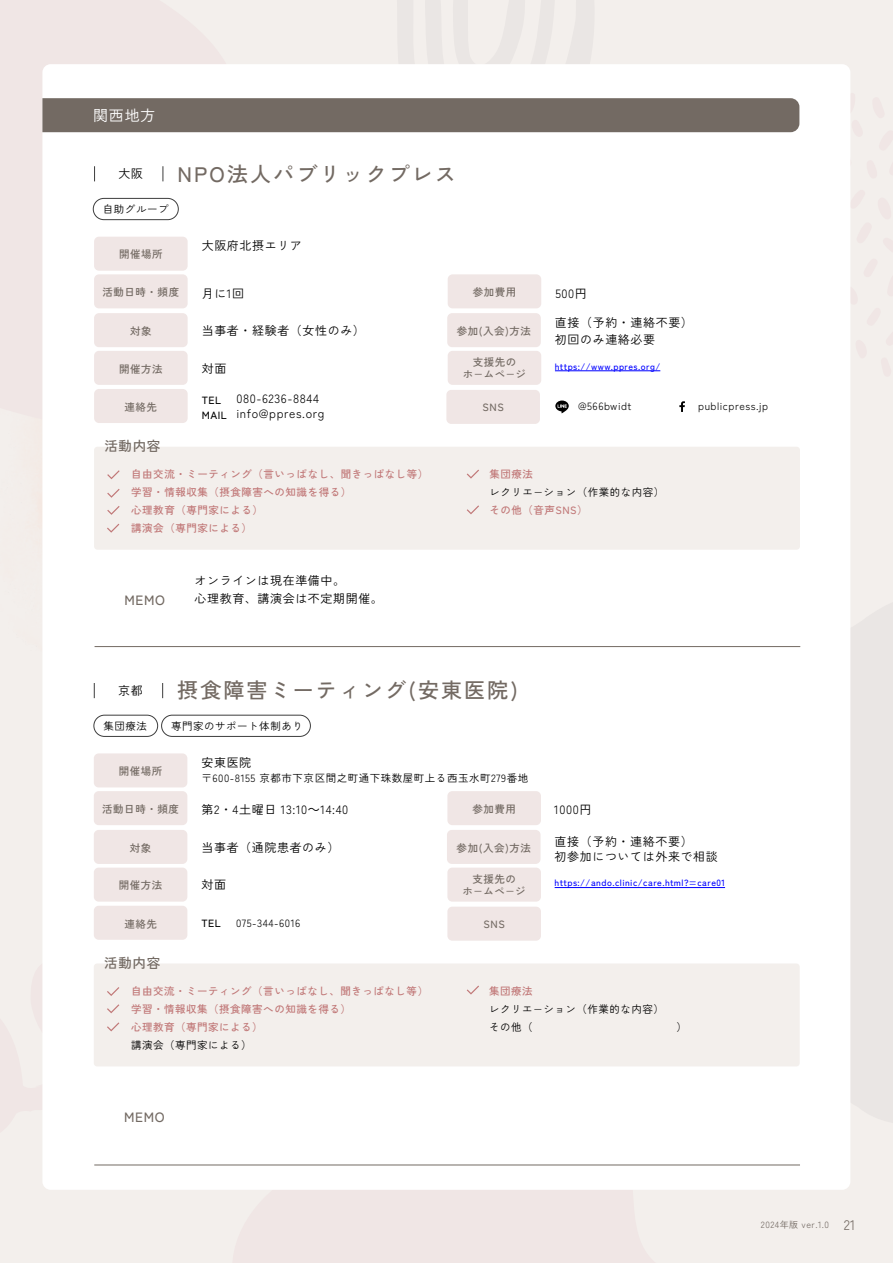
<style>
.page{position:relative;width:893px;height:1263px;background:#f3efec}
.page>*{position:absolute;margin:0;border:0;box-sizing:border-box;transform-origin:0 0}
.t1{font:500 21px "Zen Kaku Gothic New";letter-spacing:.1em;color:#736a63}
.t2{font:15px "Zen Kaku Gothic New";color:#fff}
.t3{font:500 13.5px "Zen Kaku Gothic New";letter-spacing:.05em;color:#736a63}
.t4{font:12px/15px "Zen Kaku Gothic New";letter-spacing:.05em;color:#000}
.t5{font:500 10.5px/18px "Zen Kaku Gothic New";letter-spacing:.05em;color:#c17878}
.t6{font:10.5px "Zen Kaku Gothic New";letter-spacing:.05em;color:#000}
.t7{font:500 10.5px/12px "Zen Kaku Gothic New";letter-spacing:.05em;color:#736a63;text-align:center}
.t8{font:500 10.5px/15px "Zen Kaku Gothic New";letter-spacing:.05em;color:#000}
.t9{font:500 9px "Zen Kaku Gothic New";letter-spacing:.05em;color:#00f}
.t10{font:9px "Zen Kaku Gothic New";letter-spacing:.05em;color:#736a63}
.s1{font-family:"Koz Go Pr 6 N"}
.s2{font-size:13.8px}
</style>
<div class="page">
<div style="left:42px;top:64px;width:808px;height:1126px;background:#fff;border-radius:8px"></div>
<hr style="left:94px;top:1164px;width:706px;height:1px;background:#736a63">
<div style="left:94px;top:963px;width:706px;height:103px;background:#f3efec;border-radius:3px"></div>
<svg style="left:467px;top:985px;width:12px;height:9px"></svg>
<svg style="left:42px;top:937px;width:78px;height:173px"></svg>
<div style="left:447px;top:907px;width:94px;height:34px;background:#f0e6e5;border-radius:5px"></div>
<div style="left:94px;top:906px;width:93px;height:34px;background:#f0e6e5;border-radius:5px"></div>
<div style="left:447px;top:868px;width:94px;height:34px;background:#f0e6e5;border-radius:5px"></div>
<hr style="left:555px;top:887px;width:170px;height:1px;background:#00f">
<div style="left:94px;top:868px;width:93px;height:34px;background:#f0e6e5;border-radius:5px"></div>
<div style="left:447px;top:830px;width:93px;height:34px;background:#f0e6e5;border-radius:5px"></div>
<div style="left:94px;top:830px;width:93px;height:34px;background:#f0e6e5;border-radius:5px"></div>
<div style="left:447px;top:791px;width:94px;height:34px;background:#f0e6e5;border-radius:5px"></div>
<div style="left:94px;top:791px;width:93px;height:34px;background:#f0e6e5;border-radius:5px"></div>
<div style="left:94px;top:753px;width:93px;height:34px;background:#f0e6e5;border-radius:5px"></div>
<div style="left:161px;top:715px;width:150px;height:22px;border:1px solid #3d3d3d;border-radius:11px"></div>
<div style="left:94px;top:715px;width:64px;height:22px;border:1px solid #3d3d3d;border-radius:11px"></div>
<svg style="left:162px;top:683px;width:1px;height:15px"></svg>
<svg style="left:94px;top:683px;width:1px;height:15px"></svg>
<hr style="left:95px;top:646px;width:705px;height:1px;background:#736a63">
<div style="left:94px;top:447px;width:706px;height:103px;background:#f3efec;border-radius:3px"></div>
<svg style="left:107px;top:470px;width:13px;height:9px"></svg>
<svg style="left:107px;top:489px;width:13px;height:9px"></svg>
<svg style="left:107px;top:524px;width:12px;height:9px"></svg>
<svg style="left:107px;top:506px;width:13px;height:9px"></svg>
<svg style="left:467px;top:470px;width:12px;height:9px"></svg>
<svg style="left:467px;top:505px;width:12px;height:9px"></svg>
<div style="left:446px;top:390px;width:94px;height:34px;background:#f0e6e5;border-radius:5px"></div>
<svg style="left:679px;top:401px;width:6px;height:11px"></svg>
<svg style="left:555px;top:400px;width:14px;height:13px"></svg>
<div style="left:94px;top:389px;width:94px;height:34px;background:#f0e6e5;border-radius:5px"></div>
<div style="left:448px;top:351px;width:93px;height:34px;background:#f0e6e5;border-radius:5px"></div>
<div style="left:94px;top:351px;width:94px;height:34px;background:#f0e6e5;border-radius:5px"></div>
<svg style="left:42px;top:64px;width:803px;height:313px"></svg>
<p class="t2" style="left:93px;top:104px;width:64px">関西地方</p>
<p class="t4" style="left:118px;top:165px;width:26px">大阪</p>
<h1 class="t1" style="left:178px;top:157px;width:280px">NPO法人パブリックプレス</h1>
<p class="t6" style="left:103px;top:201px;width:67px">自助グループ</p>
<p class="t7" style="left:119px;top:248px;width:45px">開催場所</p>
<p class="t4" style="left:202px;top:237px;width:102px">大阪府北摂エリア</p>
<p class="t7" style="left:103px;top:286px;width:78px">活動日時・頻度</p>
<p class="t4" style="left:202px;top:285px;width:44px">月に1回</p>
<p class="t7" style="left:473px;top:286px;width:45px">参加費用</p>
<p class="t4" style="left:555px;top:285px;width:33px">500円</p>
<p class="t7" style="left:130px;top:324px;width:23px">対象</p>
<p class="t4" style="left:202px;top:322px;width:165px">当事者・経験者（女性のみ）</p>
<p class="t7" style="left:457px;top:324px;width:76px">参加(入会)方法</p>
<p class="t4" style="left:555px;top:314px;width:139px;line-height:16.5px">直接（予約・連絡不要）初回のみ連絡必要</p>
<p class="t7" style="left:463px;top:356px;width:65px">支援先のホ−ムペ−ジ</p>
<p class="t7" style="left:119px;top:362px;width:45px">開催方法</p>
<p class="t4" style="left:202px;top:360px;width:26px">対面</p>
<p class="t9" style="left:555px;top:359px;width:107px">https://www.ppres.org/</p>
<p class="t7" style="left:125px;top:400px;width:34px">連絡先</p>
<p class="t8" style="left:202px;top:392px;width:27px">TEL<br>MAIL</p>
<p class="t3" style="left:104px;top:435px;width:58px">活動内容</p>
<p class="t4" style="left:236px;top:391px;width:90px">080-6236-8844 info@ppres.org</p>
<p class="t5" style="left:131px;top:464px;width:299px">自由交流・ミーティング（言いっぱなし、聞きっぱなし等）学習・情報収集（摂食障害への知識を得る）<br>心理教育（専門家による）<br>講演会（専門家による）</p>
<p class="t4" style="left:195px;top:572px;width:152px">オンラインは現在準備中。</p>
<p class="t3" style="left:124px;top:589px;width:42px">MEMO</p>
<p class="t4" style="left:195px;top:590px;width:190px">心理教育、講演会は不定期開催。</p>
<p class="t7" style="left:482px;top:400px;width:23px">SNS</p>
<p class="t6" style="left:578px;top:398px;width:55px">@566bwidt</p>
<p class="t6" style="left:698px;top:398px;width:72px">publicpress.jp</p>
<p class="t5" style="left:489px;top:464px;width:45px">集団療法</p>
<p class="t6" style="left:489px;top:484px;width:177px">レクリエ−ション（作業的な内容）</p>
<p class="t5" style="left:489px;top:500px;width:100px">その他（音声SNS）</p>
<p class="t4" style="left:118px;top:682px;width:26px">京都</p>
<h1 class="t1" style="left:177px;top:674px;width:342px">摂食障害ミーティング(安東医院)</h1>
<p class="t6" style="left:104px;top:718px;width:45px">集団療法</p>
<p class="t6" style="left:171px;top:718px;width:133px">専門家のサポート体制あり</p>
<p class="t7" style="left:119px;top:764px;width:45px">開催場所</p>
<p class="t4" style="left:201px;top:754px;width:51px">安東医院</p>
<p class="t6" style="left:201px;top:769px;width:328px">〒600-8155 京都市下京区間之町通下珠数屋町上る西玉水町279番地</p>
<p class="t7" style="left:102px;top:802px;width:78px">活動日時・頻度</p>
<p class="t4" style="left:201px;top:801px;width:148px">第2・4土曜日 13:10<span class="s1">～</span>14:40</p>
<p class="t7" style="left:472px;top:802px;width:45px">参加費用</p>
<p class="t4" style="left:554px;top:801px;width:39px">1000円</p>
<p class="t7" style="left:130px;top:841px;width:23px">対象</p>
<p class="t4" style="left:201px;top:839px;width:140px">当事者（通院患者のみ）</p>
<p class="t7" style="left:457px;top:841px;width:76px">参加(入会)方法</p>
<p class="t4" style="left:555px;top:833px;width:165px">直接（予約・連絡不要）<br>初参加については外来で相談</p>
<p class="t7" style="left:463px;top:872px;width:65px">支援先のホ−ムペ−ジ</p>
<p class="t7" style="left:119px;top:879px;width:45px">開催方法</p>
<p class="t4" style="left:201px;top:877px;width:26px">対面</p>
<p class="t9" style="left:555px;top:876px;width:172px">https://ando.clinic/care.html?=care01</p>
<p class="t7" style="left:124px;top:917px;width:34px">連絡先</p>
<p class="t8" style="left:201px;top:915px;width:21px">TEL</p>
<p class="t6" style="left:236px;top:915px;width:66px">075-344-6016</p>
<p class="t7" style="left:484px;top:917px;width:23px">SNS</p>
<p class="t3" style="left:104px;top:952px;width:58px">活動内容</p>
<p class="t5" style="left:131px;top:981px;width:299px">自由交流・ミーティング（言いっぱなし、聞きっぱなし等）学習・情報収集（摂食障害への知識を得る）<br>心理教育（専門家による）</p>
<p class="t6" style="left:131px;top:1036px;width:122px">講演会（専門家による）</p>
<p class="t3" style="left:124px;top:1106px;width:42px">MEMO</p>
<p class="t5" style="left:489px;top:981px;width:45px">集団療法</p>
<p class="t6" style="left:489px;top:1000px;width:177px">レクリエ−ション（作業的な内容）</p>
<p class="t10" style="left:761px;top:1217px;width:96px">2024年版 ver.1.0 <span class="s2">21</span></p>
</div>
